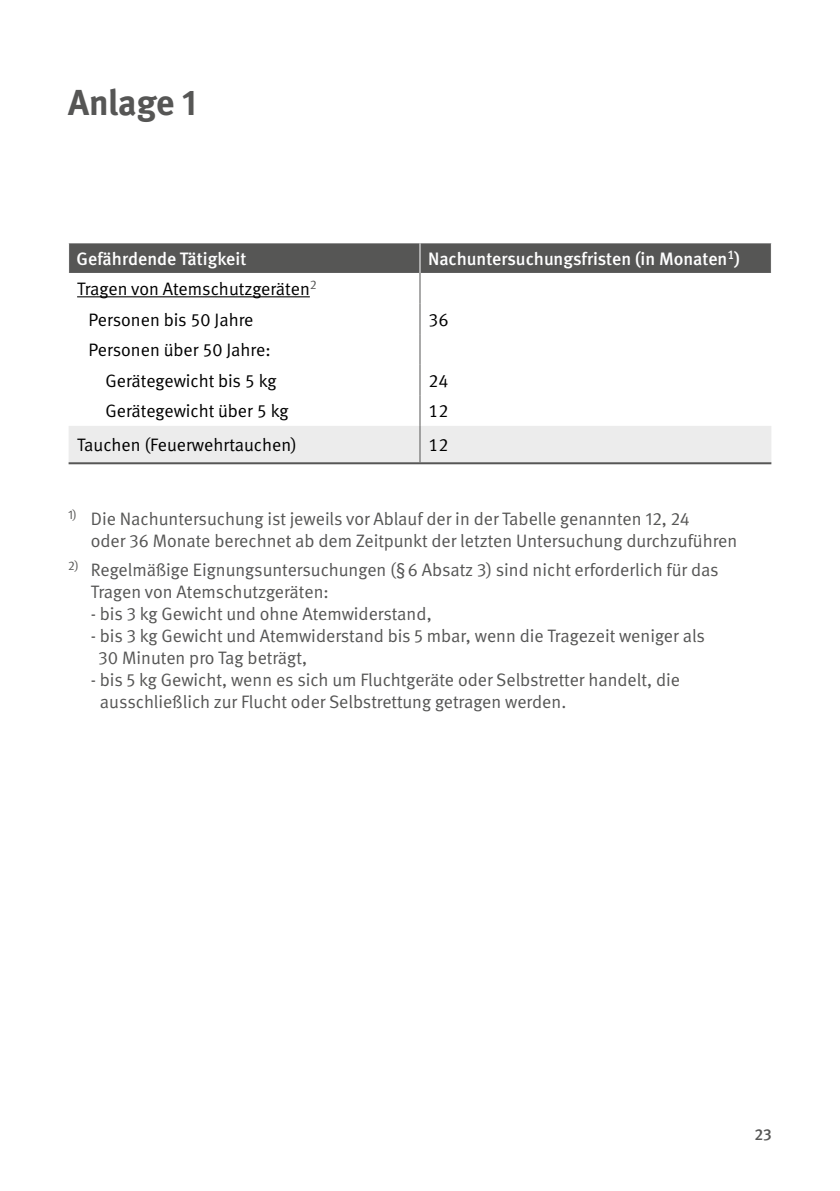
<style>
.page{position:relative;width:840px;height:1191px;background:#fff}
.page>*{position:absolute;margin:0;border:0;box-sizing:border-box;transform-origin:0 0}
.Überschriften_H1{font:700 36px "DGUV Meta";letter-spacing:-.005em;color:#565655}
.Fließtext_FN_Aufzählung{font:18px/22px "DGUV Meta";color:#565655}
.Fließtext_FN{font:18px/22px "DGUV Meta";color:#565655}
.Tabellen_und_Graphen_TI{font:18px "DGUV Meta";color:#000}
.Tabellen_und_Graphen_TK{font:500 18px "DGUV Meta";color:#fff}
.t1{font:500 16px "DGUV Meta";color:#565655}
</style>
<div class="page">
<svg style="left:69px;top:243px;width:701px;height:30px;background:#585858"></svg>
<div style="left:69px;top:426px;width:702px;height:36px;background:#ececec"></div>
<hr style="left:419px;top:273px;width:1px;height:30px;background:#565655">
<hr style="left:419px;top:303px;width:1px;height:31px;background:#565655">
<hr style="left:419px;top:334px;width:1px;height:31px;background:#565655">
<hr style="left:419px;top:365px;width:1px;height:30px;background:#565655">
<hr style="left:419px;top:395px;width:1px;height:31px;background:#565655">
<hr style="left:419px;top:426px;width:1px;height:36px;background:#565655">
<hr style="left:419px;top:243px;width:1px;height:30px;background:#fff">
<hr style="left:69px;top:462px;width:351px;height:2px;background:#565655">
<hr style="left:420px;top:462px;width:351px;height:2px;background:#565655">
<hr style="left:77px;top:296px;width:233px;height:1px;background:#000">
<h1 class="Überschriften_H1" style="left:68px;top:81px;width:130px">Anlage 1</h1>
<p class="Tabellen_und_Graphen_TK" style="left:77px;top:248px;width:171px">Gefährdende Tätigkeit</p>
<p class="Tabellen_und_Graphen_TK" style="left:428px;top:248px;width:313px">Nachuntersuchungsfristen (in Monaten<sup>1</sup>)</p>
<p class="Tabellen_und_Graphen_TI" style="left:77px;top:278px;width:241px">Tragen von Atemschutzgeräten<sup>2</sup></p>
<p class="Tabellen_und_Graphen_TI" style="left:88px;top:309px;width:166px">Personen bis 50 Jahre</p>
<p class="Tabellen_und_Graphen_TI" style="left:428px;top:309px;width:22px">36</p>
<p class="Tabellen_und_Graphen_TI" style="left:88px;top:339px;width:184px">Personen über 50 Jahre:</p>
<p class="Tabellen_und_Graphen_TI" style="left:105px;top:370px;width:172px">Gerätegewicht bis 5 kg</p>
<p class="Tabellen_und_Graphen_TI" style="left:428px;top:370px;width:22px">24</p>
<p class="Tabellen_und_Graphen_TI" style="left:105px;top:401px;width:184px">Gerätegewicht über 5 kg</p>
<p class="Tabellen_und_Graphen_TI" style="left:428px;top:401px;width:22px">12</p>
<p class="Tabellen_und_Graphen_TI" style="left:77px;top:434px;width:221px">Tauchen (Feuerwehrtauchen)</p>
<p class="Tabellen_und_Graphen_TI" style="left:428px;top:434px;width:22px">12</p>
<p class="Fließtext_FN" style="left:91px;top:508px;width:647px;text-indent:-23px"><sup>1)</sup> Die Nachuntersuchung ist jeweils vor Ablauf der in der Tabelle genannten 12, 24<br>oder 36 Monate berechnet ab dem Zeitpunkt der letzten Untersuchung durchzuführen</p>
<p class="Fließtext_FN_Aufzählung" style="left:91px;top:559px;width:629px;text-indent:-23px"><sup>2)</sup> Regelmäßige Eignungsuntersuchungen (§6 Absatz 3) sind nicht erforderlich für das<br>Tragen von Atemschutzgeräten:</p>
<p class="Fließtext_FN_Aufzählung" style="left:91px;top:603px;width:342px">- bis 3 kg Gewicht und ohne Atemwiderstand,</p>
<p class="Fließtext_FN_Aufzählung" style="left:98px;top:625px;width:607px;text-indent:-8px">- bis 3 kg Gewicht und Atemwiderstand bis 5 mbar, wenn die Tragezeit weniger als<br>30 Minuten pro Tag beträgt,</p>
<p class="Fließtext_FN_Aufzählung" style="left:100px;top:669px;width:581px;text-indent:-9px">- bis 5 kg Gewicht, wenn es sich um Fluchtgeräte oder Selbstretter handelt, die ausschließlich zur Flucht oder Selbstrettung getragen werden.</p>
<p class="t1" style="left:754px;top:1124px;width:19px">23</p>
</div>
